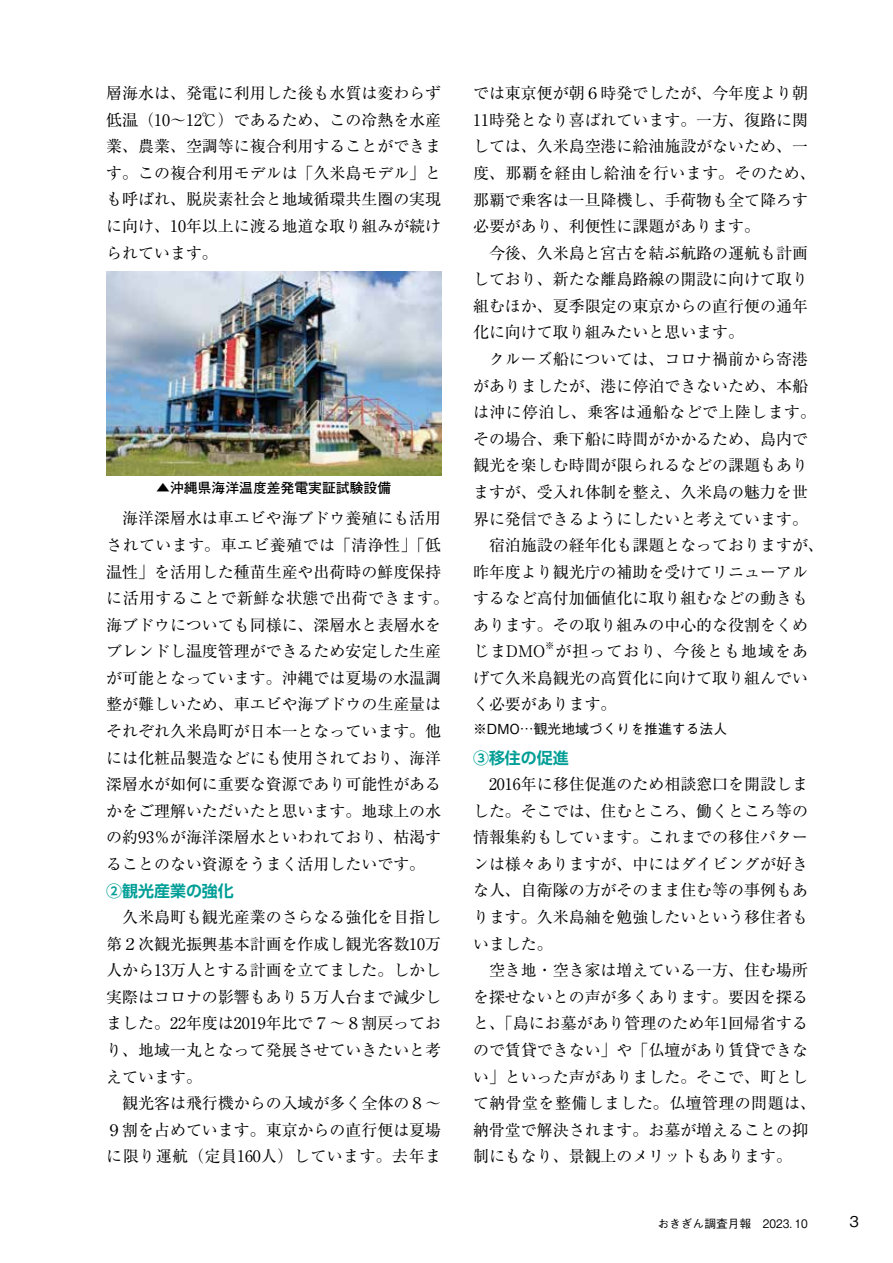
<style>
.page{position:relative;width:893px;height:1263px;background:#fff}
.page>*{position:absolute;margin:0;border:0;box-sizing:border-box;transform-origin:0 0}
.t1{font:15.9px/26.5px "Ryumin Pr 6 N";color:#000;text-align:justify}
.t2{font:15.9px "Ryumin Pr 6 N";letter-spacing:.03em;color:#000}
.t3{font:700 15.9px "UD Shin Go Pr 6 N De";color:#009e96}
.t4{font:500 14.85px "Gothic BBB Pr 6 N";color:#000}
.t5{font:500 13.8px "Gothic BBB Pr 6 N";color:#000}
.t6{font:700 13.8px "Futo Go B101 Pr 6 N";color:#000}
.t7{font:500 11.7px "Gothic BBB Pr 6 N";color:#000}
.t8{font:9.3px "Ryumin Pr 6 N";color:#000}
</style>
<div class="page">
<img style="left:106px;top:271px;width:335px;height:204px">
<p class="t1" style="left:106px;top:79px;width:336px">層海⽔は、発電に利⽤した後も⽔質は変わらず低温（10～12℃）であるため、この冷熱を⽔産業、農業、空調等に複合利⽤することができます。この複合利用モデルは「久米島モデル」とも呼ばれ、脱炭素社会と地域循環共生圏の実現に向け、10年以上に渡る地道な取り組みが続けられています。</p>
<p class="t6" style="left:156px;top:476px;width:236px">▲沖縄県海洋温度差発電実証試験設備</p>
<p class="t1" style="left:106px;top:504px;width:344px;text-align:left;text-indent:16px">海洋深層水は車エビや海ブドウ養殖にも活用されています。車エビ養殖では「清浄性」「低温性」を活用した種苗生産や出荷時の鮮度保持に活用することで新鮮な状態で出荷できます。海ブドウについても同様に、深層水と表層水をブレンドし温度管理ができるため安定した生産が可能となっています。沖縄では夏場の水温調整が難しいため、車エビや海ブドウの生産量はそれぞれ久米島町が日本一となっています。他には化粧品製造などにも使用されており、海洋深層水が如何に重要な資源であり可能性があるかをご理解いただいたと思います。地球上の水の約93％が海洋深層水といわれており、枯渇することのない資源をうまく活用したいです。</p>
<p class="t3" style="left:106px;top:877px;width:129px">②観光産業の強化</p>
<p class="t1" style="left:106px;top:903px;width:336px;text-indent:16px">久米島町も観光産業のさらなる強化を目指し第２次観光振興基本計画を作成し観光客数10万人から13万人とする計画を立てました。しかし実際はコロナの影響もあり５万人台まで減少しました。22年度は2019年比で７～８割戻っており、地域一丸となって発展させていきたいと考えています。</p>
<p class="t1" style="left:106px;top:1089px;width:336px;text-indent:16px">観光客は飛行機からの入域が多く全体の８～９割を占めています。東京からの直行便は夏場に限り運航（定員160人）しています。去年ま</p>
<p class="t1" style="left:473px;top:79px;width:344px;text-align:left">では東京便が朝６時発でしたが、今年度より朝<br>11時発となり喜ばれています。一方、復路に関しては、久米島空港に給油施設がないため、一度、那覇を経由し給油を行います。そのため、那覇で乗客は一旦降機し、手荷物も全て降ろす必要があり、利便性に課題があります。</p>
<p class="t1" style="left:473px;top:239px;width:336px;text-indent:16px">今後、久米島と宮古を結ぶ航路の運航も計画しており、新たな離島路線の開設に向けて取り組むほか、夏季限定の東京からの直行便の通年化に向けて取り組みたいと思います。</p>
<p class="t1" style="left:489px;top:345px;width:320px">クルーズ船については、コロナ禍前から寄港</p>
<p class="t1" style="left:473px;top:372px;width:336px">がありましたが、港に停泊できないため、本船</p>
<p class="t2" style="left:473px;top:400px;width:344px">は沖に停泊し、乗客は通船などで上陸します。</p>
<p class="t1" style="left:473px;top:425px;width:336px">その場合、乗下船に時間がかかるため、島内で</p>
<p class="t1" style="left:473px;top:451px;width:336px">観光を楽しむ時間が限られるなどの課題もあり</p>
<p class="t1" style="left:473px;top:478px;width:336px">ますが、受入れ体制を整え、久米島の魅力を世</p>
<p class="t1" style="left:473px;top:504px;width:336px">界に発信できるようにしたいと考えています。</p>
<p class="t1" style="left:489px;top:531px;width:336px">宿泊施設の経年化も課題となっておりますが、</p>
<p class="t1" style="left:473px;top:558px;width:336px">昨年度より観光庁の補助を受けてリニューアル</p>
<p class="t1" style="left:473px;top:584px;width:336px">するなど高付加価値化に取り組むなどの動きも</p>
<p class="t1" style="left:473px;top:611px;width:336px">あります。その取り組みの中心的な役割をくめ</p>
<p class="t1" style="left:473px;top:637px;width:74px">じまDMO</p>
<p class="t8" style="left:545px;top:639px;width:11px">※</p>
<p class="t1" style="left:473px;top:637px;width:336px;text-indent:82px">が担っており、今後とも地域をあげて久米島観光の高質化に向けて取り組んでいく必要があります。</p>
<p class="t5" style="left:473px;top:718px;width:256px">※DMO…観光地域づくりを推進する法人</p>
<p class="t3" style="left:473px;top:744px;width:97px">③移住の促進</p>
<p class="t1" style="left:473px;top:770px;width:336px;text-indent:16px">2016年に移住促進のため相談窓口を開設しました。そこでは、住むところ、働くところ等の情報集約もしています。これまでの移住パターンは様々ありますが、中にはダイビングが好きな人、自衛隊の方がそのまま住む等の事例もあります。久米島紬を勉強したいという移住者もいました。</p>
<p class="t1" style="left:473px;top:956px;width:344px;text-align:left;text-indent:16px">空き地・空き家は増えている一方、住む場所を探せないとの声が多くあります。要因を探ると、「島にお墓があり管理のため年1回帰省するので賃貸できない」や「仏壇があり賃貸できない」といった声がありました。そこで、町として納骨堂を整備しました。仏壇管理の問題は、納骨堂で解決されます。お墓が増えることの抑制にもなり、景観上のメリットもあります。</p>
<p class="t7" style="left:658px;top:1214px;width:152px">おきぎん調査月報　2023. 10</p>
<p class="t4" style="left:850px;top:1210px;width:11px">3</p>
</div>
